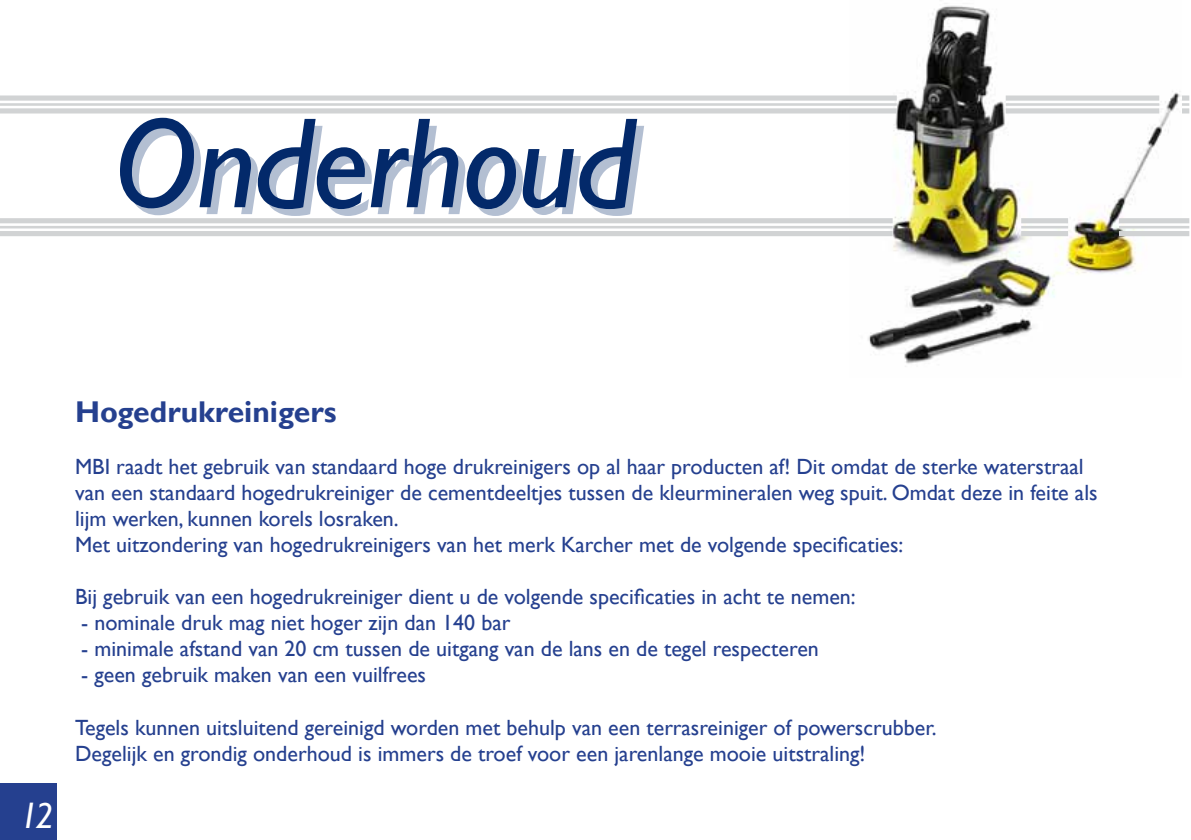
<style>
.page{position:relative;width:1191px;height:840px;background:#fff}
.page>*{position:absolute;margin:0;border:0;box-sizing:border-box;transform-origin:0 0}
.t1{font:italic 129.4px "Gill Sans";letter-spacing:-.02em;color:#03296a}
.t2{font:italic 36px "Gill Sans";color:#fff}
.t3{font:700 30px "Gill Sans";color:#25408f}
.t4{font:22px/26px "Gill Sans";color:#25408f}
</style>
<div class="page">
<div style="left:1005px;top:95px;width:184px;height:6px;background:#d1d3d4"></div>
<hr style="left:1005px;top:103px;width:184px;height:3px;background:#d1d3d4">
<div style="left:1005px;top:108px;width:184px;height:5px;background:#d1d3d4"></div>
<div style="left:0;top:782px;width:57px;height:57px;background:#25408f"></div>
<img style="left:849px;top:3px;width:332px;height:364px">
<div style="left:0;top:218px;width:892px;height:5px;background:#d1d3d4"></div>
<hr style="left:0;top:226px;width:892px;height:2px;background:#d1d3d4">
<div style="left:0;top:231px;width:892px;height:5px;background:#d1d3d4"></div>
<div style="left:0;top:95px;width:896px;height:6px;background:#d1d3d4"></div>
<hr style="left:0;top:103px;width:896px;height:3px;background:#d1d3d4">
<div style="left:0;top:108px;width:896px;height:5px;background:#d1d3d4"></div>
<div style="left:1021px;top:218px;width:47px;height:5px;background:#d1d3d4"></div>
<hr style="left:1021px;top:226px;width:47px;height:2px;background:#d1d3d4">
<div style="left:1021px;top:231px;width:47px;height:5px;background:#d1d3d4"></div>
<div style="left:1119px;top:218px;width:70px;height:5px;background:#d1d3d4"></div>
<hr style="left:1119px;top:226px;width:70px;height:2px;background:#d1d3d4">
<div style="left:1119px;top:231px;width:70px;height:5px;background:#d1d3d4"></div>
<div style="left:1005px;top:95px;width:154px;height:6px;background:#d1d3d4"></div>
<hr style="left:1005px;top:103px;width:154px;height:3px;background:#d1d3d4">
<div style="left:1005px;top:108px;width:154px;height:5px;background:#d1d3d4"></div>
<h1 class="t1" style="left:120px;top:95px;width:524px">Onderhoud</h1>
<h2 class="t2" style="left:20px;top:794px;width:35px">12</h2>
<h3 class="t3" style="left:75px;top:394px;width:263px">Hogedrukreinigers</h3>
<p class="t4" style="left:75px;top:454px;width:1024px">MBI raadt het gebruik van standaard hoge drukreinigers op al haar producten af! Dit omdat de sterke waterstraal van een standaard hogedrukreiniger de cementdeeltjes tussen de kleurmineralen weg spuit. Omdat deze in feite als lijm werken, kunnen korels losraken.<br>Met uitzondering van hogedrukreinigers van het merk Karcher met de volgende specificaties:</p>
<p class="t4" style="left:75px;top:584px;width:782px">Bij gebruik van een hogedrukreiniger dient u de volgende specificaties in acht te nemen:</p>
<p class="t4" style="left:81px;top:610px;width:431px">- nominale druk mag niet hoger zijn dan 140 bar</p>
<p class="t4" style="left:81px;top:636px;width:739px">- minimale afstand van 20 cm tussen de uitgang van de lans en de tegel respecteren</p>
<p class="t4" style="left:81px;top:662px;width:346px">- geen gebruik maken van een vuilfrees</p>
<p class="t4" style="left:75px;top:714px;width:863px">Tegels kunnen uitsluitend gereinigd worden met behulp van een terrasreiniger of powerscrubber.<br>Degelijk en grondig onderhoud is immers de troef voor een jarenlange mooie uitstraling!</p>
</div>
